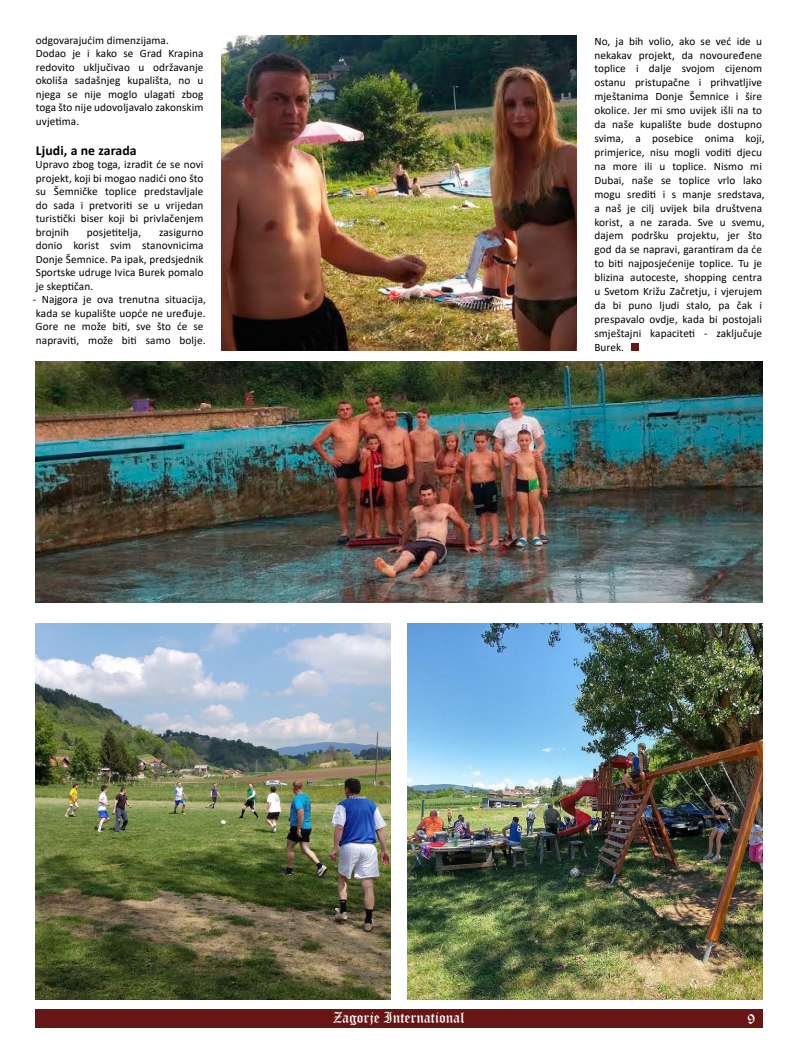
<style>
.page{position:relative;width:798px;height:1063px;background:#fff}
.page>*{position:absolute;margin:0;border:0;box-sizing:border-box;transform-origin:0 0}
.t1{font:15px "Old English Text";color:#fff}
.t2{font:700 13.75px "Calibri";letter-spacing:.005em;color:#000}
.t3{font:11.25px/13.9px "Calibri";letter-spacing:.005em;color:#000}
</style>
<div class="page">
<div style="left:35px;top:1009px;width:727px;height:19px;background:#661615"></div>
<div style="left:631px;top:344px;width:7px;height:7px;background:#661615"></div>
<img style="left:35px;top:624px;width:355px;height:375px">
<img style="left:407px;top:624px;width:355px;height:375px">
<img style="left:221px;top:35px;width:355px;height:316px">
<img style="left:35px;top:361px;width:727px;height:241px">
<p class="t3" style="left:36px;top:33px;width:169px;line-height:13.5px">odgovarajućim dimenzijama.<br>Dodao je i kako se Grad Krapina redovito uključivao u održavanje okoliša sadašnjeg kupališta, no u njega se nije moglo ulagati zbog toga što nije udovoljavalo zakonskim uvjetima.</p>
<p class="t2" style="left:36px;top:141px;width:102px">Ljudi, a ne zarada</p>
<p class="t3" style="left:36px;top:158px;width:169px;line-height:13.5px;text-align:justify">Upravo zbog toga, izradit će se novi projekt, koji bi mogao nadići ono što su Šemničke toplice predstavljale do sada i pretvoriti se u vrijedan turistički biser koji bi privlačenjem brojnih</p>
<p class="t3" style="left:87px;top:225px;width:56px">posjetitelja,</p>
<p class="t3" style="left:36px;top:225px;width:169px;line-height:13.5px;text-align:justify;text-indent:123px">zasigurno donio korist svim stanovnicima Donje Šemnice. Pa ipak, predsjednik Sportske udruge Ivica Burek pomalo je skeptičan.</p>
<p class="t3" style="left:33px;top:293px;width:175px;line-height:13.5px">- Najgora je ova trenutna situacija, kada se kupalište uopće ne uređuje.<br>Gore ne može biti, sve što će se napraviti, može biti samo bolje.</p>
<p class="t3" style="left:594px;top:34px;width:172px">No, ja bih volio, ako se već ide u nekakav projekt, da novouređene toplice i dalje svojom cijenom ostanu pristupačne i prihvatljive mještanima Donje Šemnice i šire okolice. Jer mi smo uvijek išli na to da naše kupalište bude dostupno svima, a posebice onima koji, primjerice, nisu mogli voditi djecu na more ili u toplice. Nismo mi<br>Dubai, naše se toplice vrlo lako mogu srediti i s manje sredstava, a naš je cilj uvijek bila društvena korist, a ne zarada. Sve u svemu, dajem podršku projektu, jer što god da se napravi, garantiram da će to biti najposjećenije toplice. Tu je blizina autoceste, shopping centra u Svetom Križu Začretju, i vjerujem da bi puno ljudi stalo, pa čak i prespavalo ovdje, kada bi postojali smještajni kapaciteti - zaključuje<br>Burek.</p>
<h1 class="t1" style="left:333px;top:1008px;width:133px">Zagorje International</h1>
<h1 class="t1" style="left:747px;top:1009px;width:9px">9</h1>
</div>
